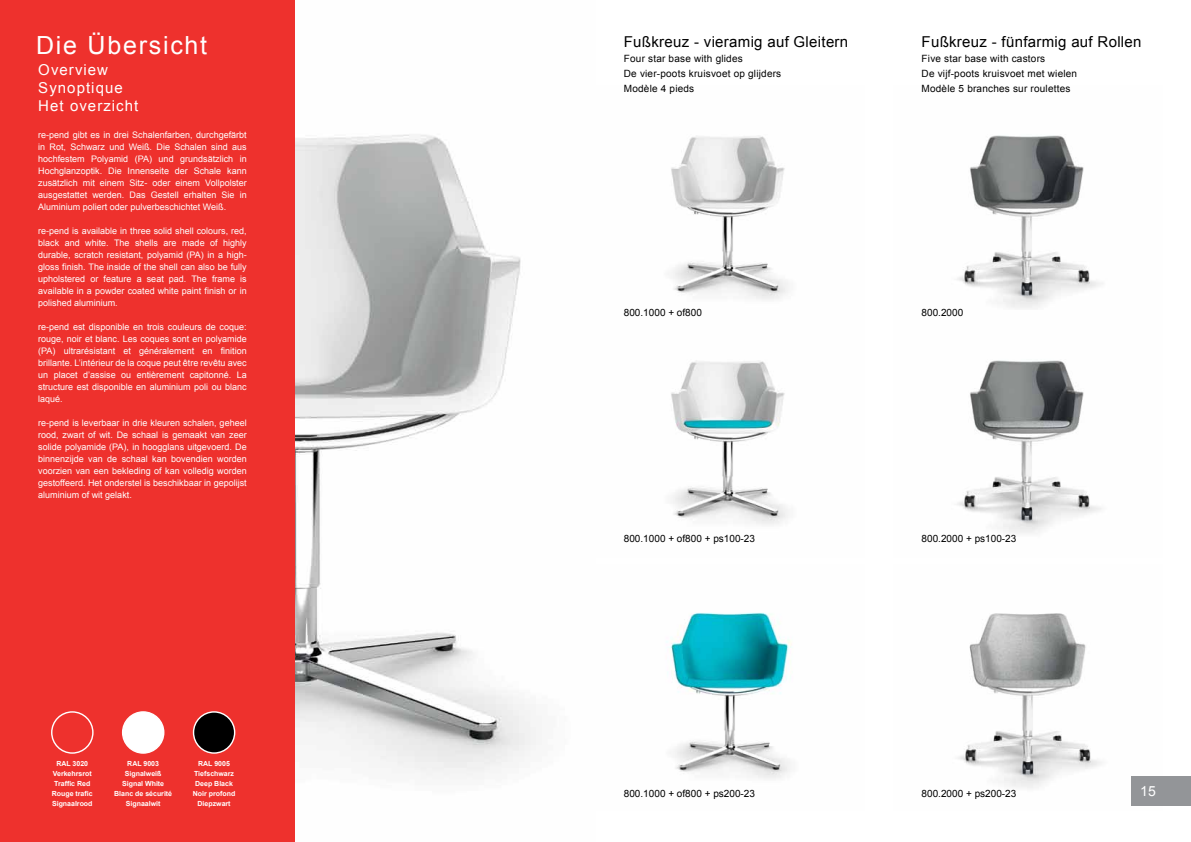
<style>
.page{position:relative;width:1191px;height:842px;background:#fff}
.page>*{position:absolute;margin:0;border:0;box-sizing:border-box;transform-origin:0 0}
.t1{font:25px "Arial";letter-spacing:.07em;color:#fff}
.t2{font:15px "Arial";letter-spacing:.02em;color:#000}
.t3{font:15px/18px "Arial";letter-spacing:.07em;color:#fff}
.t4{font:14px "Arial";color:#fff}
.t5{font:10px/15px "Arial";letter-spacing:.02em;color:#000}
.t6{font:10px "Arial";color:#000}
.t7{font:9px/12px "Arial";color:#fff;text-align:justify}
.t8{font:700 7px/10px "Arial";color:#fff;text-align:center}
</style>
<div class="page">
<img style="left:295px;top:134px;width:241px;height:642px">
<img style="left:671px;top:136px;width:117px;height:164px">
<img style="left:671px;top:360px;width:117px;height:165px">
<img style="left:666px;top:612px;width:125px;height:167px">
<img style="left:957px;top:135px;width:146px;height:173px">
<img style="left:957px;top:360px;width:145px;height:173px">
<img style="left:958px;top:613px;width:204px;height:175px">
<div style="left:0;top:0;width:295px;height:842px;background:#ee312d"></div>
<div style="left:51px;top:711px;width:43px;height:43px;border:1px solid #fff;border-radius:50%"></div>
<div style="left:193px;top:712px;width:42px;height:41px;background:#000;border-radius:50%"></div>
<div style="left:193px;top:711px;width:42px;height:43px;border:1px solid #fff;border-radius:50%"></div>
<div style="left:123px;top:712px;width:41px;height:41px;background:#fff;border-radius:50%"></div>
<div style="left:122px;top:711px;width:42px;height:43px;border:1px solid #fff;border-radius:50%"></div>
<div style="left:1131px;top:777px;width:60px;height:29px;background:#939598"></div>
<h1 class="t1" style="left:36px;top:29px;width:173px">Die Übersicht</h1>
<h2 class="t3" style="left:38px;top:61px;width:102px">Overview<br>Synoptique<br>Het overzicht</h2>
<p class="t7" style="left:38px;top:128px;width:210px">re-pend gibt es in drei Schalenfarben, durchgefärbt in Rot, Schwarz und Weiß. Die Schalen sind aus hochfestem Polyamid (PA) und grundsätzlich in Hochglanzoptik. Die Innenseite der Schale kann zusätzlich mit einem Sitz- oder einem Vollpolster ausgestattet werden. Das Gestell erhalten Sie in Aluminium poliert oder pulverbeschichtet Weiß.</p>
<p class="t7" style="left:38px;top:224px;width:210px">re-pend is available in three solid shell colours, red, black and white. The shells are made of highly durable, scratch resistant, polyamid (PA) in a high&shy;gloss finish. The inside of the shell can also be fully upholstered or feature a seat pad. The frame is available in a powder coated white paint finish or in polished aluminium.</p>
<p class="t7" style="left:38px;top:320px;width:210px">re-pend est disponible en trois couleurs de coque: rouge, noir et blanc. Les coques sont en polyamide (PA) ultrarésistant et généralement en finition brillante. L’intérieur de la coque peut être revêtu avec un placet d’assise ou entièrement capitonné. La structure est disponible en aluminium poli ou blanc laqué.</p>
<p class="t7" style="left:38px;top:416px;width:210px">re-pend is leverbaar in drie kleuren schalen, geheel rood, zwart of wit. De schaal is gemaakt van zeer solide polyamide (PA), in hoogglans uitgevoerd. De binnenzijde van de schaal kan bovendien worden voorzien van een bekleding of kan volledig worden gestoffeerd. Het onderstel is beschikbaar in gepolijst aluminium of wit gelakt.</p>
<p class="t8" style="left:52px;top:759px;width:42px">RAL 3020<br>Verkehrsrot<br>Traffic Red<br>Rouge trafic<br>Signaalrood</p>
<p class="t8" style="left:193px;top:759px;width:44px">RAL 9005<br>Tiefschwarz<br>Deep Black<br>Noir profond<br>Diepzwart</p>
<p class="t8" style="left:114px;top:759px;width:59px">RAL 9003<br>Signalweiß<br>Signal White<br>Blanc de sécurité<br>Signaalwit</p>
<h2 class="t2" style="left:624px;top:32px;width:226px">Fußkreuz - vieramig auf Gleitern</h2>
<p class="t5" style="left:624px;top:51px;width:159px">Four star base with glides<br>De vier-poots kruisvoet op glijders<br>Modèle 4 pieds</p>
<h2 class="t2" style="left:921px;top:32px;width:221px">Fußkreuz - fünfarmig auf Rollen</h2>
<p class="t5" style="left:921px;top:51px;width:157px">Five star base with castors<br>De vijf-poots kruisvoet met wielen<br>Modèle 5 branches sur roulettes</p>
<p class="t6" style="left:624px;top:306px;width:80px">800.1000 + of800</p>
<p class="t5" style="left:921px;top:305px;width:43px">800.2000</p>
<p class="t6" style="left:624px;top:532px;width:133px">800.1000 + of800 + ps100-23</p>
<p class="t6" style="left:921px;top:532px;width:96px">800.2000 + ps100-23</p>
<p class="t6" style="left:624px;top:787px;width:133px">800.1000 + of800 + ps200-23</p>
<p class="t6" style="left:921px;top:787px;width:96px">800.2000 + ps200-23</p>
<h3 class="t4" style="left:1140px;top:782px;width:17px">15</h3>
</div>
